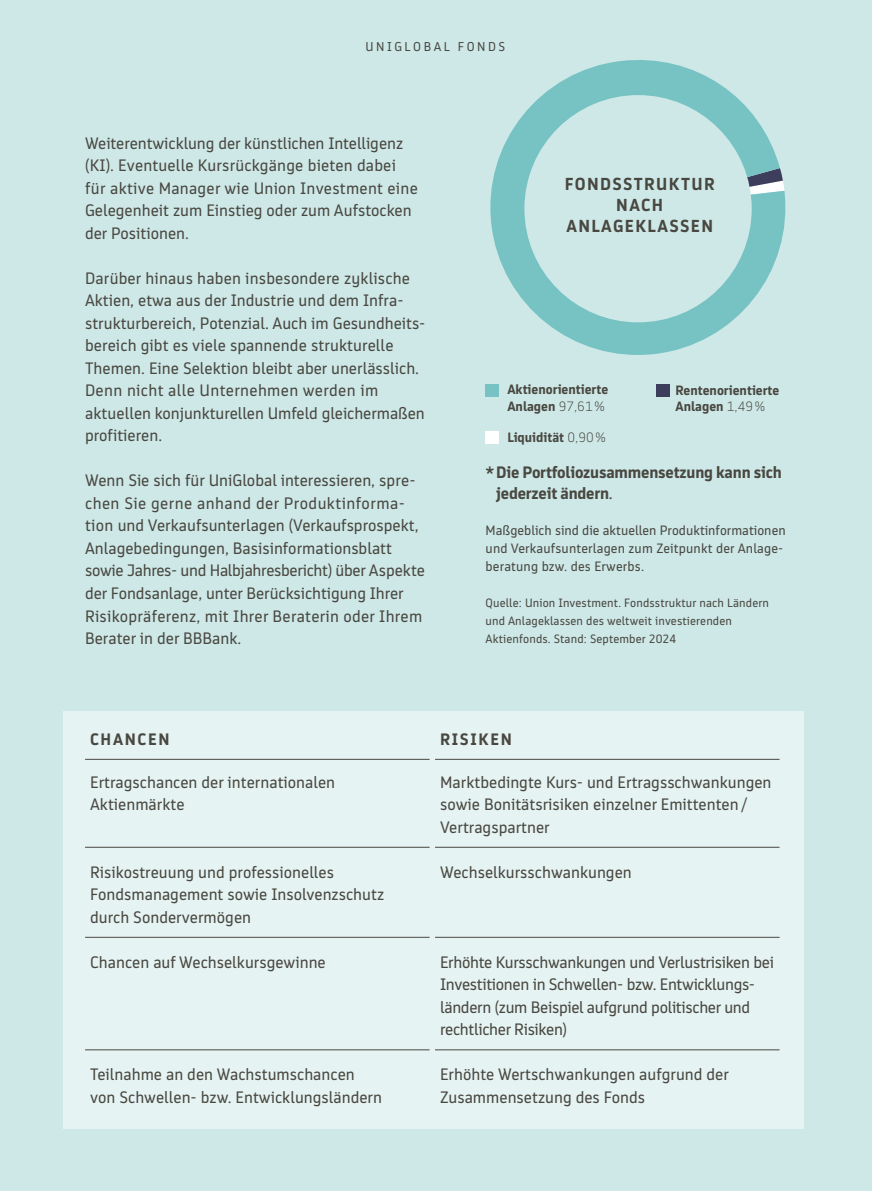
<style>
.page{position:relative;width:872px;height:1191px;background:#cee8e8}
.page>*{position:absolute;margin:0;border:0;box-sizing:border-box;transform-origin:0 0}
.t1{font:700 17.4px/20.9px "BB Bank Type";letter-spacing:.08em;color:#494840;text-align:center}
.t2{font:16.5px/22.5px "BB Bank Type";color:#494840}
.t3{font:16.5px/22.5px "BB Bank Type";letter-spacing:-.02em;color:#494840}
.t4{font:700 16.5px/21px "BB Bank Type";letter-spacing:-.01em;color:#494840}
.t5{font:700 16.5px "BB Bank Type";letter-spacing:.1em;color:#494840}
.t6{font:13.5px/18px "BB Bank Type";letter-spacing:.01em;color:#494840}
.t7{font:700 13.5px/16.5px "BB Bank Type";color:#494840}
.t8{font:12.75px "BB Bank Type";letter-spacing:.2em;color:#494840}
.t9{font:12px/18px "BB Bank Type";letter-spacing:.01em;color:#494840}
.s1{font-weight:300}
.s2{font-size:13.5px}
</style>
<div class="page">
<div style="left:64px;top:711px;width:740px;height:418px;background:#e5f3f3"></div>
<hr style="left:85px;top:847px;width:344px;height:1px;background:#494840">
<hr style="left:435px;top:847px;width:344px;height:1px;background:#494840">
<hr style="left:85px;top:937px;width:344px;height:1px;background:#494840">
<hr style="left:435px;top:937px;width:344px;height:1px;background:#494840">
<hr style="left:85px;top:1049px;width:344px;height:1px;background:#494840">
<hr style="left:435px;top:1049px;width:344px;height:1px;background:#494840">
<hr style="left:85px;top:759px;width:344px;height:1px;background:#494840">
<hr style="left:435px;top:759px;width:344px;height:1px;background:#494840">
<div style="left:656px;top:384px;width:13px;height:13px;background:#3d3d5c"></div>
<div style="left:485px;top:384px;width:14px;height:13px;background:#77c3c3"></div>
<div style="left:485px;top:431px;width:14px;height:13px;background:#fff"></div>
<svg style="left:490px;top:60px;width:296px;height:295px;fill:#77c3c3"></svg>
<div style="left:524px;top:95px;width:227px;height:227px;background:#cee8e8;border-radius:50%"></div>
<p class="t8" style="left:365px;top:40px;width:141px">UNIGLOBAL FONDS</p>
<p class="t2" style="left:85px;top:132px;width:334px">Weiterentwicklung der künstlichen Intelligenz (KI). Eventuelle Kursrückgänge bieten dabei für aktive Manager wie Union Investment eine Gelegenheit zum Einstieg oder zum Aufstocken der Positionen.</p>
<p class="t2" style="left:85px;top:267px;width:341px">Darüber hinaus haben insbesondere zyklische Aktien, etwa aus der Industrie und dem Infra&shy;strukturbereich, Potenzial. Auch im Gesundheits&shy;bereich gibt es viele spannende strukturelle Themen. Eine Selektion bleibt aber unerlässlich.<br>Denn nicht alle Unternehmen werden im aktuellen konjunkturellen Umfeld gleichermaßen profitieren.</p>
<p class="t2" style="left:85px;top:469px;width:341px">Wenn Sie sich für UniGlobal interessieren, spre&shy;chen Sie gerne anhand der Produktinforma&shy;tion und Verkaufsunterlagen (Verkaufsprospekt, Anlagebedingungen, Basisinformationsblatt sowie Jahres- und Halbjahresbericht) über Aspekte der Fondsanlage, unter Berücksichtigung Ihrer Risikopräferenz, mit Ihrer Beraterin oder Ihrem Berater in der BBBank.</p>
<p class="t1" style="left:565px;top:174px;width:151px">FONDSSTRUKTUR<br>NACH<br>ANLAGEKLASSEN</p>
<p class="t7" style="left:507px;top:381px;width:102px">Aktienorientierte<br>Anlagen <span class="s1">97,61%</span></p>
<p class="t7" style="left:675px;top:382px;width:105px">Rentenorientierte<br>Anlagen <span class="s1">1,49%</span></p>
<p class="t7" style="left:507px;top:428px;width:100px">Liquidität <span class="s1">0,90%</span></p>
<p class="t4" style="left:496px;top:462px;width:287px;text-indent:-11px">* Die Portfoliozusammensetzung kann sich jederzeit ändern<span class="s2">.</span></p>
<p class="t6" style="left:485px;top:521px;width:302px">Maßgeblich sind die aktuellen Produktinformationen und Verkaufsunterlagen zum Zeitpunkt der Anlage&shy;beratung bzw. des Erwerbs.</p>
<p class="t9" style="left:485px;top:594px;width:285px">Quelle: Union Investment. Fondsstruktur nach Ländern und Anlageklassen des weltweit investierenden<br>Aktienfonds. Stand: September 2024</p>
<p class="t5" style="left:90px;top:730px;width:81px">CHANCEN</p>
<p class="t5" style="left:440px;top:730px;width:73px">RISIKEN</p>
<p class="t2" style="left:90px;top:770px;width:247px">Ertragschancen der internationalen<br>Aktienmärkte</p>
<p class="t2" style="left:440px;top:770px;width:333px">Marktbedingte Kurs- und Ertragsschwankungen sowie Bonitätsrisiken einzelner Emittenten/<br>Vertragspartner</p>
<p class="t2" style="left:90px;top:860px;width:295px">Risikostreuung und professionelles<br>Fondsmanagement sowie Insolvenzschutz durch Sondervermögen</p>
<p class="t2" style="left:440px;top:860px;width:193px">Wechselkursschwankungen</p>
<p class="t2" style="left:90px;top:950px;width:237px">Chancen auf Wechselkursgewinne</p>
<p class="t3" style="left:440px;top:950px;width:335px">Erhöhte Kursschwankungen und Verlustrisiken bei Investitionen in Schwellen- bzw. Entwicklungs&shy;ländern (zum Beispiel aufgrund politischer und rechtlicher Risiken)</p>
<p class="t2" style="left:90px;top:1063px;width:293px">Teilnahme an den Wachstumschancen von Schwellen- bzw. Entwicklungsländern</p>
<p class="t2" style="left:440px;top:1063px;width:290px">Erhöhte Wertschwankungen aufgrund der<br>Zusammensetzung des Fonds</p>
</div>
